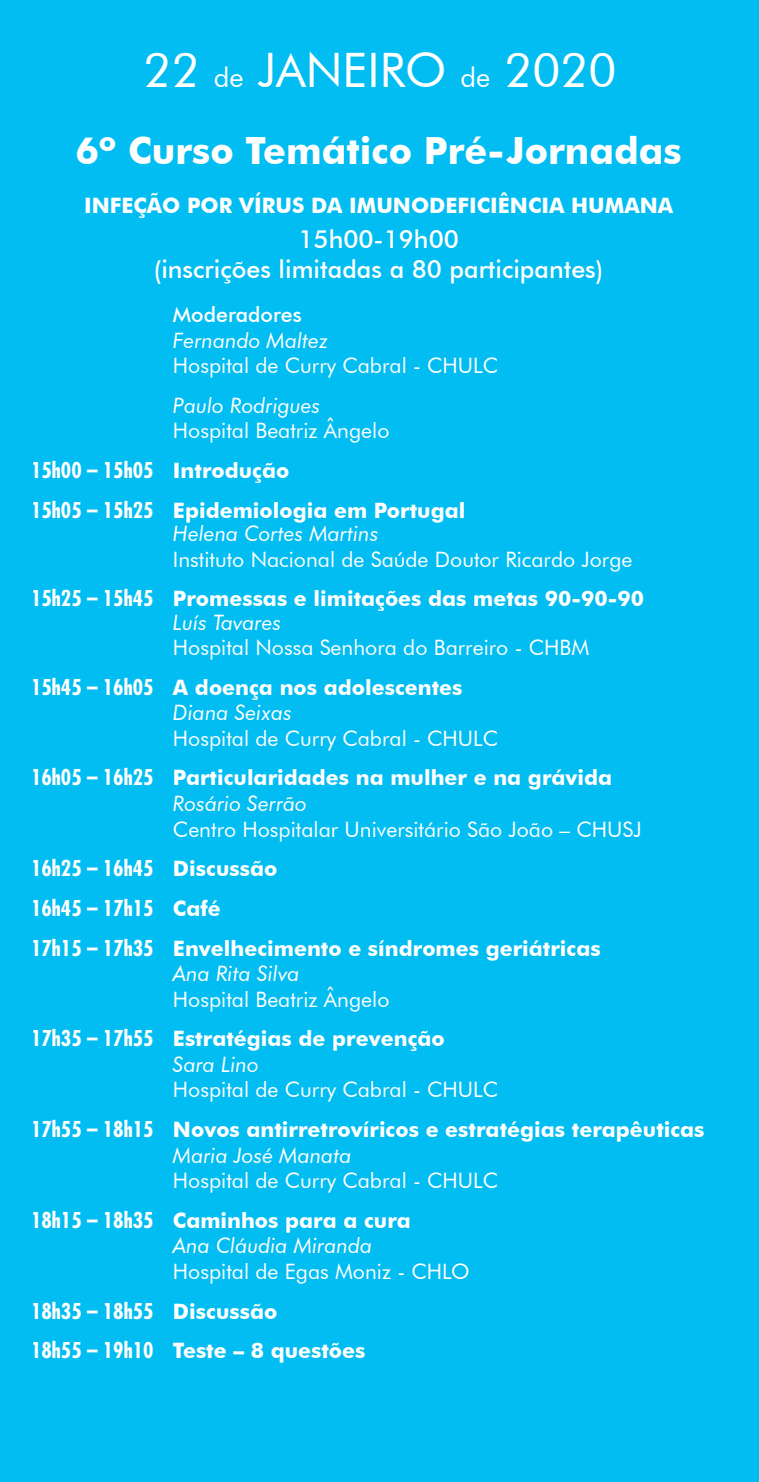
<style>
.page{position:relative;width:759px;height:1482px;background:#fff}
.page>*{position:absolute;margin:0;border:0;box-sizing:border-box;transform-origin:0 0}
.t1{font:47.5px "Futura BT";color:#fff}
.t2{font:700 37.5px "Futura BT";color:#fff}
.t3{font:500 25px/30px "Futura BT";color:#fff;text-align:center}
.t4{font:21.25px/25.5px "Futura BT";color:#fff}
.t5{font:700 21.25px/39.8px "Futura BT";color:#fff}
.s1{font-size:27.5px}
.s2{font-weight:500}
.s3{font-style:italic}
.s4{font-family:"Futura Std";font-stretch:condensed}
.s5{font-weight:400;font-style:italic}
.s6{font-family:"Futura Std";font-weight:700;font-stretch:condensed}
.s7{font-weight:700}
.s8{font-weight:400}
</style>
<div class="page">
<div style="left:0;top:0;width:758px;height:1481px;background:#01bdf2"></div>
<p class="t1" style="left:144px;top:41px;width:474px">22 <span class="s1">de</span> JANEIRO <span class="s1">de</span> 2020</p>
<p class="t2" style="left:75px;top:128px;width:607px">6º Curso Temático Pré-Jornadas</p>
<p class="t5" style="left:84px;top:185px;width:590px">INFEÇÃO POR VÍRUS DA IMUNODEFICIÊNCIA HUMANA</p>
<p class="t3" style="left:154px;top:224px;width:451px">15h00-19h00<br>(inscrições limitadas a 80 participantes)</p>
<p class="t4" style="left:173px;top:301px;width:327px"><span class="s2">Moderadores<br></span><span class="s3">Fernando Maltez<br></span>Hospital de Curry Cabral - CHULC</p>
<p class="t4" style="left:173px;top:392px;width:218px"><span class="s3">Paulo Rodrigues<br></span>Hospital Beatriz Ângelo</p>
<p class="t5" style="left:31px;top:450px;width:435px"><span class="s4">15h00 – 15h05</span> Introdução<br><span class="s4">15h05 – 15h25</span> Epidemiologia em Portugal</p>
<p class="t4" style="left:173px;top:520px;width:461px"><span class="s3">Helena Cortes Martins<br></span>Instituto Nacional de Saúde Doutor Ricardo Jorge</p>
<p class="t5" style="left:173px;top:587px;width:472px;line-height:23.2px;text-indent:-142px"><span class="s4">15h25 – 15h45</span> Promessas e limitações das metas 90-90-90<br><span class="s5">Luís Tavares</span></p>
<p class="t4" style="left:31px;top:627px;width:559px;line-height:39.8px;text-indent:142px">Hospital Nossa Senhora do Barreiro - CHBM<br><span class="s6">15h45 – 16h05</span> <span class="s7">A doença nos adolescentes</span></p>
<p class="t4" style="left:173px;top:699px;width:327px"><span class="s3">Diana Seixas<br></span>Hospital de Curry Cabral - CHULC</p>
<p class="t4" style="left:173px;top:765px;width:470px;text-indent:-142px"><span class="s6">16h05 – 16h25</span> <span class="s7">Particularidades na mulher e na grávida<br></span><span class="s3">Rosário Serrão<br></span>Centro Hospitalar Universitário São João – CHUSJ</p>
<p class="t5" style="left:31px;top:848px;width:571px"><span class="s4">16h25 – 16h45</span> Discussão<br><span class="s4">16h45 – 17h15</span> Café<br><span class="s4">17h15 – 17h35</span> Envelhecimento e síndromes geriátricas</p>
<p class="t4" style="left:173px;top:960px;width:218px"><span class="s3">Ana Rita Silva<br></span>Hospital Beatriz Ângelo</p>
<p class="t4" style="left:173px;top:1025px;width:327px;text-indent:-142px"><span class="s6">17h35 – 17h55</span> <span class="s7">Estratégias de prevenção<br></span><span class="s3">Sara Lino<br></span>Hospital de Curry Cabral - CHULC</p>
<p class="t5" style="left:173px;top:1116px;width:533px;line-height:25.5px;text-indent:-142px"><span class="s4">17h55 – 18h15</span> Novos antirretrovíricos e estratégias terapêuticas<br><span class="s5">Maria José Manata<br></span><span class="s8">Hospital de Curry Cabral - CHULC</span></p>
<p class="t4" style="left:173px;top:1207px;width:298px;text-indent:-142px"><span class="s6">18h15 – 18h35</span> <span class="s7">Caminhos para a cura<br></span><span class="s3">Ana Cláudia Miranda<br></span>Hospital de Egas Moniz - CHLO</p>
<p class="t5" style="left:31px;top:1290px;width:336px"><span class="s4">18h35 – 18h55</span> Discussão<br><span class="s4">18h55 – 19h10</span> Teste – 8 questões</p>
</div>
